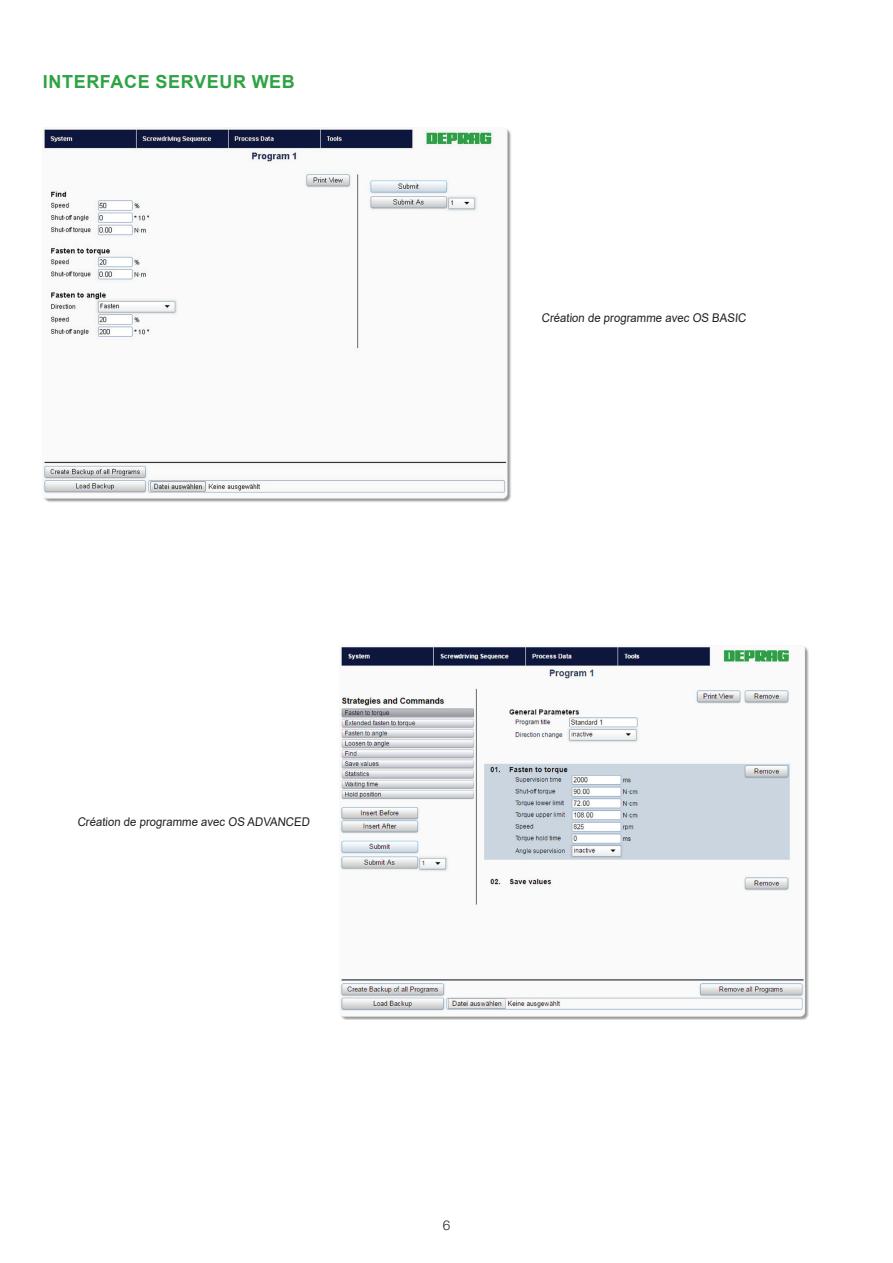
<style>
.page{position:relative;width:893px;height:1263px;background:#fff}
.page>*{position:absolute;margin:0;border:0;box-sizing:border-box;transform-origin:0 0}
.t1{font:700 18px "Arial";color:#2da343}
.t2{font:300 13.5px "Helvetica Neue LT Std";color:#231f20}
.t3{font:12px "Arial";color:#231f20;scale:.95 1}
</style>
<div class="page">
<img style="left:43px;top:128px;width:468px;height:374px">
<img style="left:340px;top:646px;width:468px;height:373px">
<h1 class="t1" style="left:43px;top:69px;width:20px">INTERFACE</h1>
<h1 class="t1" style="left:156px;top:69px;width:27px">SERVEUR</h1>
<h1 class="t1" style="left:252px;top:69px;width:31px">WEB</h1>
<p class="t3" style="left:541px;top:310px;width:218px">Création de programme avec OS BASIC</p>
<p class="t3" style="left:77px;top:814px;width:248px">Création de programme avec OS ADVANCED</p>
<p class="t2" style="left:443px;top:1217px;width:9px">6</p>
</div>
